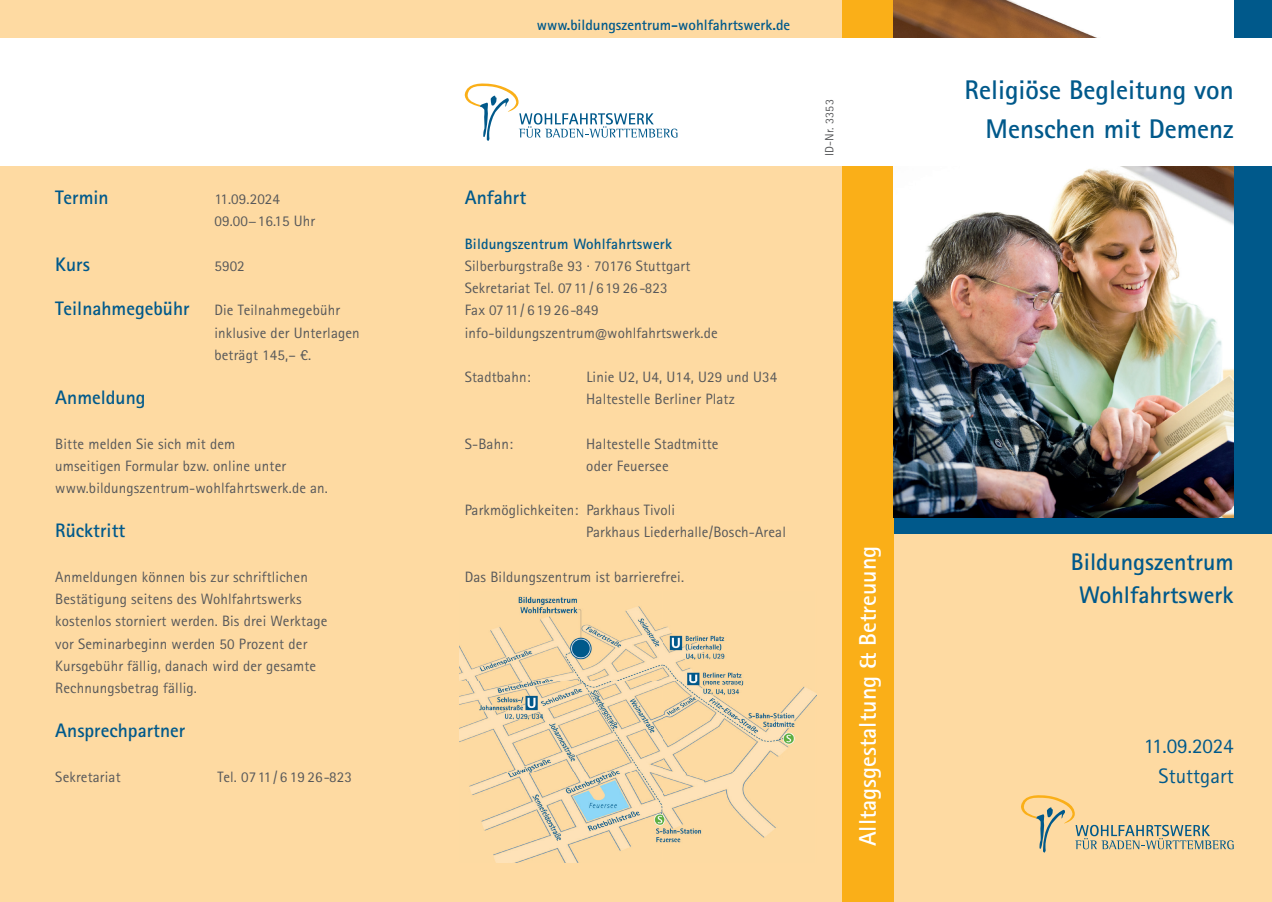
<style>
.page{position:relative;width:1272px;height:902px;background:#fff}
.page>*{position:absolute;margin:0;border:0;box-sizing:border-box;transform-origin:0 0}
.t1{font:700 27px/39px "Rotis Sans Serif Std";color:#00598b;text-align:right}
.t2{font:700 24px/33px "Rotis Sans Serif Std";color:#00598b;text-align:center}
.t3{font:700 24px "Rotis Sans Serif Std";color:#fff}
.t4{font:21px/30px "Rotis Sans Serif Std";color:#00598b;text-align:right}
.t5{font:700 19.5px "Rotis Sans Serif Std";color:#00598b}
.t6{font:15px/22.2px "Rotis Sans Serif Std";letter-spacing:.01em;color:#57585a}
.t7{font:700 15px "Rotis Sans Serif Std";color:#00598b}
.t8{font:12px "Rotis Sans Serif Std";letter-spacing:.01em;color:#57585a}
</style>
<div class="page">
<div style="left:0;top:0;width:1271px;height:901px;background:#fedaa2"></div>
<div style="left:1233px;top:0;width:38px;height:528px;background:#00598b"></div>
<div style="left:893px;top:516px;width:378px;height:17px;background:#00598b"></div>
<div style="left:842px;top:0;width:51px;height:901px;background:#faaf18"></div>
<img style="left:893px;top:0;width:340px;height:517px">
<div style="left:0;top:38px;width:1271px;height:128px;background:#fff"></div>
<svg style="left:1021px;top:795px;width:212px;height:57px"></svg>
<svg style="left:464px;top:83px;width:213px;height:58px"></svg>
<img style="left:459px;top:596px;width:357px;height:266px">
<h3 class="t5" style="left:55px;top:185px;width:55px">Termin</h3>
<p class="t6" style="left:214px;top:188px;width:102px">11.09.2024<br>09.00−16.15 Uhr</p>
<h3 class="t5" style="left:55px;top:252px;width:36px">Kurs</h3>
<p class="t6" style="left:214px;top:255px;width:32px">5902</p>
<h3 class="t5" style="left:55px;top:296px;width:136px">Teilnahmegebühr</h3>
<p class="t6" style="left:214px;top:299px;width:147px">Die Teilnahmegebühr inklusive der Unterlagen beträgt 145,– €.</p>
<h3 class="t5" style="left:55px;top:385px;width:92px">Anmeldung</h3>
<p class="t6" style="left:55px;top:432px;width:274px">Bitte melden Sie sich mit dem<br>umseitigen Formular bzw. online unter www.bildungszentrum-wohlfahrtswerk.de an.</p>
<h3 class="t5" style="left:55px;top:518px;width:72px">Rücktritt</h3>
<p class="t6" style="left:55px;top:565px;width:274px">Anmeldungen können bis zur schriftlichen Bestätigung seitens des Wohlfahrtswerks kostenlos storniert werden. Bis drei Werktage vor Seminarbeginn werden 50 Prozent der Kursgebühr fällig, danach wird der gesamte Rechnungsbetrag fällig.</p>
<h3 class="t5" style="left:55px;top:718px;width:131px">Ansprechpartner</h3>
<p class="t6" style="left:55px;top:765px;width:67px">Sekretariat</p>
<p class="t6" style="left:217px;top:765px;width:136px">Tel. 0711 / 6 19 26-823</p>
<p class="t7" style="left:537px;top:15px;width:255px">www.bildungszentrum-wohlfahrtswerk.de</p>
<h3 class="t5" style="left:465px;top:185px;width:63px">Anfahrt</h3>
<p class="t7" style="left:465px;top:234px;width:209px">Bildungszentrum Wohlfahrtswerk</p>
<p class="t6" style="left:465px;top:255px;width:254px">Silberburgstraße 93 · 70176 Stuttgart Sekretariat Tel. 0711/ 619 26-823<br>Fax 0711/ 619 26-849 info-bildungszentrum@wohlfahrtswerk.de</p>
<p class="t6" style="left:465px;top:366px;width:67px">Stadtbahn:</p>
<p class="t6" style="left:586px;top:366px;width:193px">Linie U2, U4, U14, U29 und U34<br>Haltestelle Berliner Platz</p>
<p class="t6" style="left:465px;top:432px;width:50px">S-Bahn:</p>
<p class="t6" style="left:586px;top:432px;width:134px">Haltestelle Stadtmitte oder Feuersee</p>
<p class="t6" style="left:586px;top:499px;width:201px;text-indent:-122px">Parkmöglichkeiten: Parkhaus Tivoli<br>Parkhaus Liederhalle/Bosch-Areal</p>
<p class="t6" style="left:465px;top:565px;width:221px">Das Bildungszentrum ist barrierefrei.</p>
<p class="t8" style="left:822px;top:156px;width:58px;rotate:-90deg">ID-Nr. 3353</p>
<h2 class="t3" style="left:852px;top:846px;width:302px;rotate:-90deg">Alltagsgestaltung &amp; Betreuung</h2>
<h1 class="t1" style="left:964px;top:70px;width:270px">Religiöse Begleitung von<br>Menschen mit Demenz</h1>
<h2 class="t2" style="left:1070px;top:544px;width:164px">Bildungszentrum<br>Wohlfahrtswerk</h2>
<h3 class="t4" style="left:1143px;top:730px;width:91px">11.09.2024<br>Stuttgart</h3>
</div>
